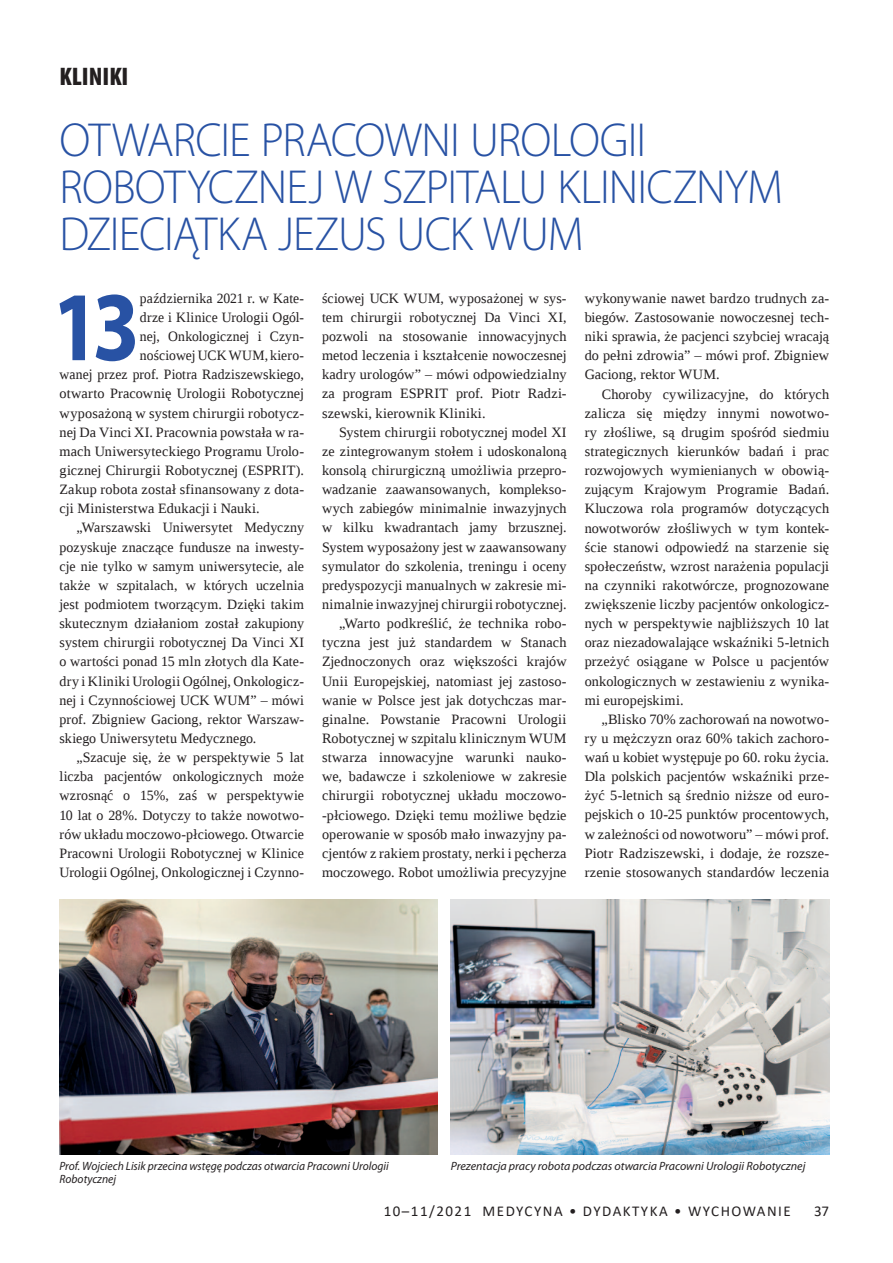
<style>
.page{position:relative;width:893px;height:1263px;background:#fff}
.page>*{position:absolute;margin:0;border:0;box-sizing:border-box;transform-origin:0 0}
.t1{font:700 99.45px "Myriad";color:#2852a4;scale:.86 1}
.t2{font:300 48px/46.8px "Myriad Pro";letter-spacing:-.02em;color:#2852a4;scale:.96 1}
.t3{font:900 condensed 25.5px "Myriad Pro";color:#231f20}
.t4{font:15px "Calibri";letter-spacing:.1em;color:#231f20}
.t5{font:14.25px/19.2px "Liberation Serif";letter-spacing:.01em;color:#231f20;text-align:justify}
.t6{font:14.25px "Liberation Serif";letter-spacing:.01em;color:#231f20;scale:.96 1}
.t7{font:italic 12px/13.5px "Myriad Pro";color:#231f20;scale:.96 1}
.t8{font:italic 12px "Myriad Pro";color:#231f20}
</style>
<div class="page">
<img style="left:60px;top:899px;width:378px;height:255px">
<img style="left:451px;top:899px;width:378px;height:255px">
<h3 class="t3" style="left:60px;top:60px;width:70px">KLINIKI</h3>
<h2 class="t2" style="left:59px;top:116px;width:755px">OTWARCIE PRACOWN I UROLOGII<br>ROBOTYCZNEJ W SZPITALU KLIN ICZNYM<br>DZIECIĄTKA JEZUS UCK WUM</h2>
<h1 class="t1" style="left:52px;top:276px;width:103px">13</h1>
<p class="t6" style="left:140px;top:289px;width:172px">października 2021 r. w Kate-</p>
<p class="t5" style="left:585px;top:288px;width:246px">wykonywanie nawet bardzo trudnych za&shy;biegów. Zastosowanie nowoczesnej tech&shy;niki sprawia, że pacjenci szybciej wracają do pełni zdrowia” – mówi prof. Zbigniew Gaciong, rektor WUM.</p>
<p class="t5" style="left:585px;top:384px;width:246px;text-indent:17px">Choroby cywilizacyjne, do których zalicza się między innymi nowotwo&shy;ry złośliwe, są drugim spośród siedmiu strategicznych kierunków badań i prac rozwojowych wymienianych w obowią&shy;zującym Krajowym Programie Badań.<br>Kluczowa rola programów dotyczących nowotworów złośliwych w tym kontek&shy;ście stanowi odpowiedź na starzenie się społeczeństw, wzrost narażenia populacji na czynniki rakotwórcze, prognozowane zwiększenie liczby pacjentów onkologicz&shy;nych w perspektywie najbliższych 10 lat oraz niezadowalające wskaźniki 5-letnich przeżyć osiągane w Polsce u pacjentów onkologicznych w zestawieniu z wynika&shy;mi europejskimi.</p>
<p class="t5" style="left:585px;top:709px;width:246px;text-indent:17px">„Blisko 70% zachorowań na nowotwo&shy;ry u mężczyzn oraz 60% takich zachoro&shy;wań u kobiet występuje po 60. roku życia.<br>Dla polskich pacjentów wskaźniki prze&shy;żyć 5-letnich są średnio niższe od euro&shy;pejskich o 10-25 punktów procentowych, w zależności od nowotworu” – mówi prof.<br>Piotr Radziszewski, i dodaje, że rozsze&shy;rzenie stosowanych standardów leczenia</p>
<p class="t5" style="left:322px;top:288px;width:246px">ściowej UCK WUM, wyposażonej w sys&shy;tem chirurgii robotycznej Da Vinci XI, pozwoli na stosowanie innowacyjnych metod leczenia i kształcenie nowoczesnej kadry urologów” – mówi odpowiedzialny za program ESPRIT prof. Piotr Radzi&shy;szewski, kierownik Kliniki.</p>
<p class="t5" style="left:322px;top:422px;width:246px;text-align:right">System chirurgii robotycznej model XI<br>ze zintegrowanym stołem i udoskonaloną konsolą chirurgiczną umożliwia przepro&shy;wadzanie zaawansowanych, komplekso&shy;wych zabiegów minimalnie inwazyjnych w kilku kwadrantach jamy brzusznej.<br>System wyposażony jest w zaawansowany symulator do szkolenia, treningu i oceny predyspozycji manualnych w zakresie mi&shy;nimalnie inwazyjnej chirurgii robotycznej. „Warto podkreślić, że technika robo&shy;tyczna jest już standardem w Stanach Zjednoczonych oraz większości krajów Unii Europejskiej, natomiast jej zastoso&shy;wanie w Polsce jest jak dotychczas mar&shy;ginalne. Powstanie Pracowni Urologii Robotycznej w szpitalu klinicznym WUM stwarza innowacyjne warunki nauko&shy;we, badawcze i szkoleniowe w zakresie chirurgii robotycznej układu moczowo--płciowego. Dzięki temu możliwe będzie operowanie w sposób mało inwazyjny pa&shy;cjentów z rakiem prostaty, nerki i pęcherza moczowego. Robot umożliwia precyzyjne</p>
<p class="t6" style="left:140px;top:308px;width:172px">drze i Klinice Urologii Ogól-</p>
<p class="t6" style="left:140px;top:327px;width:172px">nej, Onkologicznej i Czyn-</p>
<p class="t6" style="left:140px;top:346px;width:172px">nościowej UCK WUM, kiero-</p>
<p class="t6" style="left:60px;top:365px;width:256px">wanej przez prof. Piotra Radziszewskiego,</p>
<p class="t5" style="left:60px;top:384px;width:246px">otwarto Pracownię Urologii Robotycznej</p>
<p class="t5" style="left:60px;top:403px;width:246px">wyposażoną w system chirurgii robotycz-</p>
<p class="t5" style="left:60px;top:422px;width:246px">nej Da Vinci XI. Pracownia powstała w ra-</p>
<p class="t5" style="left:60px;top:441px;width:246px">mach Uniwersyteckiego Programu Urolo-</p>
<p class="t5" style="left:60px;top:461px;width:246px">gicznej Chirurgii Robotycznej (ESPRIT).</p>
<p class="t5" style="left:60px;top:480px;width:246px">Zakup robota został sfinansowany z dota-</p>
<p class="t5" style="left:60px;top:499px;width:202px">cji Ministerstwa Edukacji i Nauki.</p>
<p class="t5" style="left:77px;top:518px;width:229px">„Warszawski Uniwersytet Medyczny</p>
<p class="t5" style="left:60px;top:537px;width:246px">pozyskuje znaczące fundusze na inwesty-</p>
<p class="t5" style="left:60px;top:556px;width:246px">cje nie tylko w samym uniwersytecie, ale</p>
<p class="t5" style="left:60px;top:575px;width:246px">także w szpitalach, w których uczelnia</p>
<p class="t5" style="left:60px;top:594px;width:246px">jest podmiotem tworzącym. Dzięki takim</p>
<p class="t5" style="left:60px;top:614px;width:246px">skutecznym działaniom został zakupiony</p>
<p class="t5" style="left:60px;top:633px;width:246px">system chirurgii robotycznej Da Vinci XI</p>
<p class="t5" style="left:60px;top:652px;width:246px">o wartości ponad 15 mln złotych dla Kate-</p>
<p class="t5" style="left:60px;top:671px;width:246px">dry i Kliniki Urologii Ogólnej, Onkologicz-</p>
<p class="t5" style="left:59px;top:690px;width:246px">nej i Czynnościowej UCK WUM” – mówi</p>
<p class="t5" style="left:59px;top:709px;width:246px">prof. Zbigniew Gaciong, rektor Warszaw-</p>
<p class="t5" style="left:59px;top:728px;width:198px">skiego Uniwersytetu Medycznego.</p>
<p class="t5" style="left:76px;top:748px;width:229px">„Szacuje się, że w perspektywie 5 lat</p>
<p class="t5" style="left:59px;top:767px;width:246px">liczba pacjentów onkologicznych może</p>
<p class="t5" style="left:59px;top:786px;width:246px">wzrosnąć o 15%, zaś w perspektywie</p>
<p class="t5" style="left:59px;top:805px;width:246px">10 lat o 28%. Dotyczy to także nowotwo-</p>
<p class="t5" style="left:59px;top:824px;width:246px">rów układu moczowo-płciowego. Otwarcie</p>
<p class="t5" style="left:59px;top:843px;width:246px">Pracowni Urologii Robotycznej w Klinice</p>
<p class="t5" style="left:59px;top:862px;width:246px">Urologii Ogólnej, Onkologicznej i Czynno-</p>
<p class="t7" style="left:60px;top:1159px;width:345px">Prof. Wojciech Lisik przecina wstęgę podczas otwarcia Pracowni Urologii<br>Robotycznej</p>
<p class="t8" style="left:451px;top:1158px;width:356px">Prezentacja pracy robota podczas otwarcia Pracowni Urologii Robotycznej</p>
<p class="t4" style="left:384px;top:1201px;width:409px">10–11/2021 MEDYCYNA • DYDAKTYKA • WYCHOWANIE</p>
<p class="t4" style="left:814px;top:1201px;width:17px">37</p>
</div>
